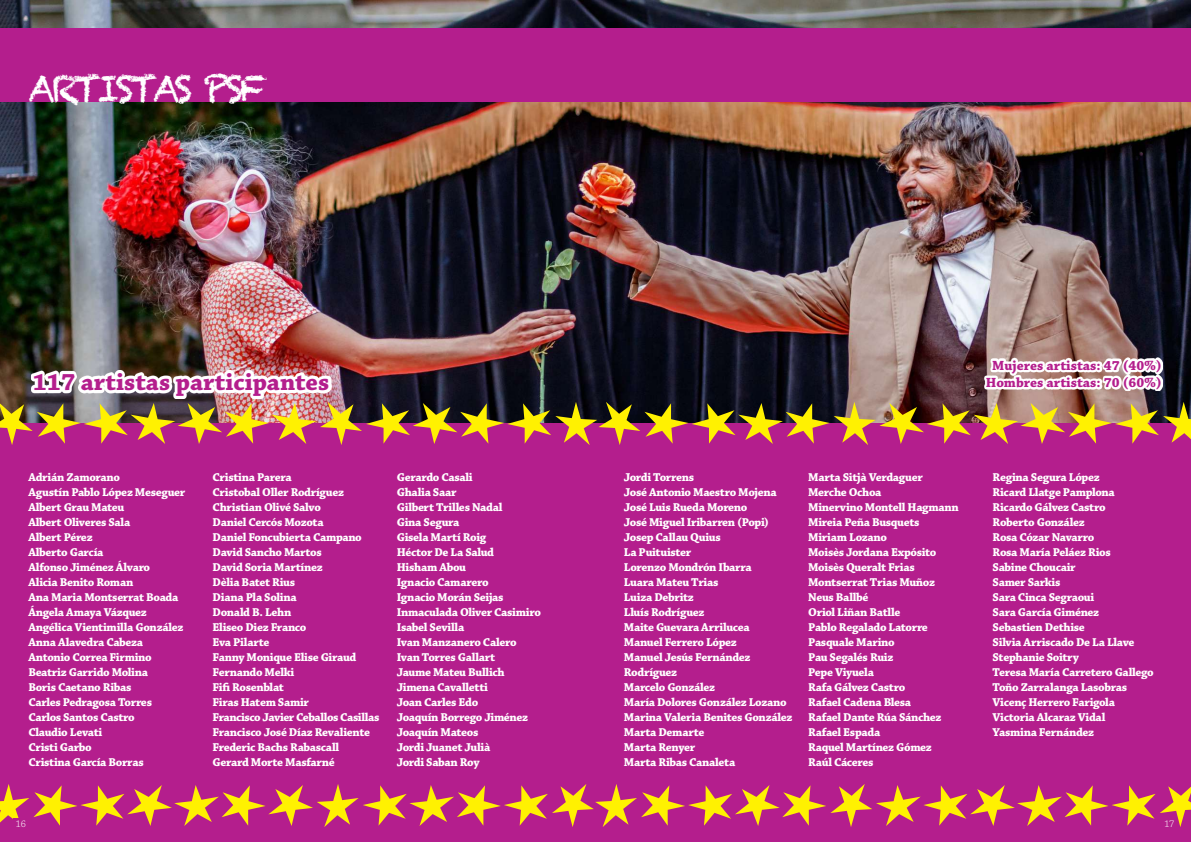
<style>
.page{position:relative;width:1191px;height:842px;background:#fff}
.page>*{position:absolute;margin:0;border:0;box-sizing:border-box;transform-origin:0 0}
.t1{font:36px "Chalkduster";letter-spacing:-.1em;color:#fff}
.t2{font:700 25px "Chaparral Pro";color:#b41e8d}
.t3{font:700 14px/16.8px "Chaparral Pro";color:#b41e8d;text-align:center}
.t4{font:700 12px/15px "Chaparral Pro";letter-spacing:-.025em;color:#fff}
.t5{font:300 10px "Chaparral Pro";color:#fff}
</style>
<div class="page">
<img style="left:0;top:0;width:1191px;height:402px">
<img style="left:31px;top:370px;width:300px;height:29px">
<svg style="left:984px;top:357px;width:179px;height:34px"></svg>
<div style="left:0;top:423px;width:1191px;height:419px;background:#b41e8d"></div>
<svg style="left:0;top:784px;width:1191px;height:43px"></svg>
<img style="left:0;top:402px;width:1191px;height:43px">
<div style="left:0;top:28px;width:1191px;height:73px;background:#b41e8d"></div>
<div style="left:1162px;top:818px;width:14px;height:10px;background:#b41e8d"></div>
<div style="left:13px;top:818px;width:15px;height:10px;background:#b41e8d"></div>
<h1 class="t1" style="left:28px;top:68px;width:239px">ARTISTAS PSF</h1>
<h2 class="t2" style="left:33px;top:367px;width:298px">117 artistas participantes</h2>
<p class="t3" style="left:986px;top:357px;width:177px">Mujeres artistas: 47 (40%)<br>Hombres artistas: 70 (60%)</p>
<p class="t4" style="left:28px;top:470px;width:158px">Adrián Zamorano<br>Agustín Pablo López Meseguer<br>Albert Grau Mateu<br>Albert Oliveres Sala<br>Albert Pérez<br>Alberto García<br>Alfonso Jiménez Álvaro<br>Alicia Benito Roman<br>Ana Maria Montserrat Boada<br>Ángela Amaya Vázquez<br>Angélica Vientimilla González<br>Anna Alavedra Cabeza<br>Antonio Correa Firmino<br>Beatriz Garrido Molina<br>Boris Caetano Ribas<br>Carles Pedragosa Torres<br>Carlos Santos Castro<br>Claudio Levati<br>Cristi Garbo<br>Cristina García Borras</p>
<p class="t4" style="left:213px;top:470px;width:168px">Cristina Parera<br>Cristobal Oller Rodríguez<br>Christian Olivé Salvo<br>Daniel Cercós Mozota<br>Daniel Foncubierta Campano<br>David Sancho Martos<br>David Soria Martínez<br>Dèlia Batet Rius<br>Diana Pla Solina<br>Donald B. Lehn<br>Eliseo Diez Franco<br>Eva Pilarte<br>Fanny Monique Elise Giraud<br>Fernando Melki<br>Fifi Rosenblat<br>Firas Hatem Samir<br>Francisco Javier Ceballos Casillas<br>Francisco José Díaz Revaliente<br>Frederic Bachs Rabascall<br>Gerard Morte Masfarné</p>
<p class="t4" style="left:397px;top:470px;width:146px">Gerardo Casali<br>Ghalia Saar<br>Gilbert Trilles Nadal<br>Gina Segura<br>Gisela Martí Roig<br>Héctor De La Salud<br>Hisham Abou<br>Ignacio Camarero<br>Ignacio Morán Seijas<br>Inmaculada Oliver Casimiro<br>Isabel Sevilla<br>Ivan Manzanero Calero<br>Ivan Torres Gallart<br>Jaume Mateu Bullich<br>Jimena Cavalletti<br>Joan Carles Edo<br>Joaquín Borrego Jiménez<br>Joaquín Mateos<br>Jordi Juanet Julià<br>Jordi Saban Roy</p>
<p class="t4" style="left:624px;top:470px;width:170px">Jordi Torrens<br>José Antonio Maestro Mojena<br>José Luis Rueda Moreno<br>José Miguel Iribarren (Popi)<br>Josep Callau Quius<br>La Puituister<br>Lorenzo Mondrón Ibarra<br>Luara Mateu Trias<br>Luiza Debritz<br>Lluís Rodríguez<br>Maite Guevara Arrilucea<br>Manuel Ferrero López<br>Manuel Jesús Fernández<br>Rodríguez<br>Marcelo González<br>María Dolores González Lozano<br>Marina Valeria Benites González<br>Marta Demarte<br>Marta Renyer<br>Marta Ribas Canaleta</p>
<p class="t4" style="left:808px;top:470px;width:152px">Marta Sitjà Verdaguer<br>Merche Ochoa<br>Minervino Montell Hagmann<br>Mireia Peña Busquets<br>Miriam Lozano<br>Moisès Jordana Expósito<br>Moisès Queralt Frias<br>Montserrat Trias Muñoz<br>Neus Ballbé<br>Oriol Liñan Batlle<br>Pablo Regalado Latorre<br>Pasquale Marino<br>Pau Segalés Ruiz<br>Pepe Viyuela<br>Rafa Gálvez Castro<br>Rafael Cadena Blesa<br>Rafael Dante Rúa Sánchez<br>Rafael Espada<br>Raquel Martínez Gómez<br>Raúl Cáceres</p>
<p class="t4" style="left:992px;top:470px;width:163px">Regina Segura López<br>Ricard Llatge Pamplona<br>Ricardo Gálvez Castro<br>Roberto González<br>Rosa Cózar Navarro<br>Rosa María Peláez Rios<br>Sabine Choucair<br>Samer Sarkis<br>Sara Cinca Segraoui<br>Sara García Giménez<br>Sebastien Dethise<br>Silvia Arriscado De La Llave<br>Stephanie Soitry<br>Teresa María Carretero Gallego<br>Toño Zarralanga Lasobras<br>Vicenç Herrero Farigola<br>Victoria Alcaraz Vidal<br>Yasmina Fernández</p>
<p class="t5" style="left:16px;top:818px;width:11px">16</p>
<p class="t5" style="left:1164px;top:818px;width:11px">17</p>
</div>
